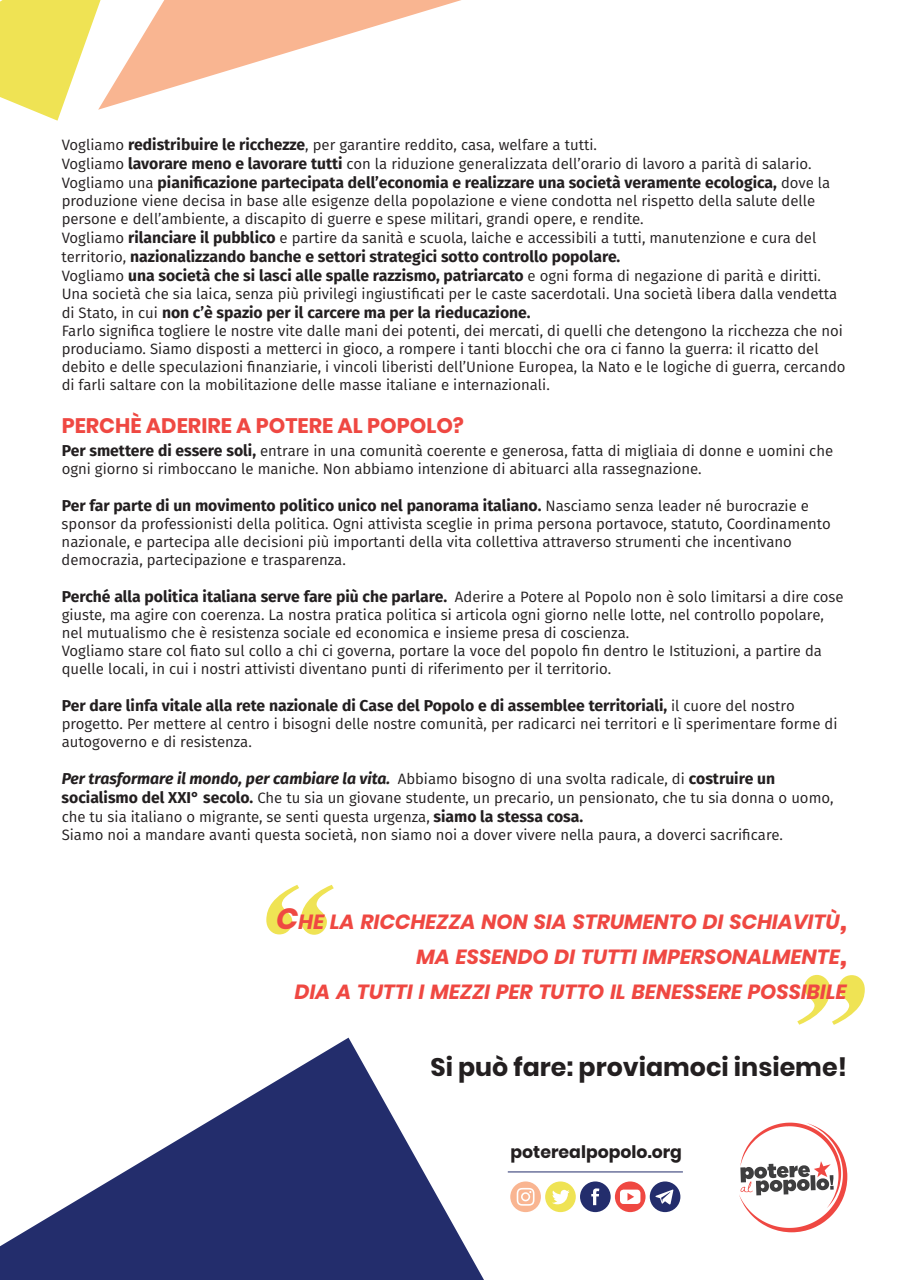
<style>
.page{position:relative;width:910px;height:1280px;background:#fff}
.page>*{position:absolute;margin:0;border:0;box-sizing:border-box;transform-origin:0 0}
.t1{font:italic 700 160.35px "Times New Roman";color:#efe354}
.t2{font:700 25.2px "Poppins";color:#231f20}
.t3{font:700 21px "Poppins";color:#ef4842}
.t4{font:italic 700 20.4px/35.1px "Poppins";color:#ef4842;text-align:right}
.t5{font:700 17.25px "Poppins";color:#231f20}
.t6{font:700 15.75px/18.9px "Fira GO";color:#231f20}
.t7{font:italic 700 15.75px "Fira GO";color:#231f20}
.t8{font:15px/18px "Fira GO";color:#231f20}
.s1{font-weight:700;font-size:15.75px}
.s2{font-weight:400;font-size:15px}
.s3{font-weight:400;font-style:normal;font-size:15px}
.s4{font-style:normal}
.s5{font-size:29.25px}
</style>
<div class="page">
<svg style="left:0;top:1038px;width:484px;height:242px;fill:#232d6c"></svg>
<svg style="left:0;top:0;width:461px;height:121px"></svg>
<svg style="left:739px;top:1122px;width:108px;height:110px"></svg>
<hr style="left:508px;top:1171px;width:175px;height:1px;background:#232d6c">
<svg style="left:650px;top:1181px;width:30px;height:31px"></svg>
<div style="left:510px;top:1181px;width:31px;height:31px;background:#f9b591;border-radius:50%"></div>
<svg style="left:517px;top:1188px;width:17px;height:18px"></svg>
<div style="left:580px;top:1181px;width:31px;height:31px;background:#232d6c;border-radius:50%"></div>
<svg style="left:591px;top:1188px;width:8px;height:17px"></svg>
<div style="left:545px;top:1181px;width:31px;height:31px;background:#efe354;border-radius:50%"></div>
<svg style="left:552px;top:1190px;width:18px;height:14px"></svg>
<div style="left:615px;top:1181px;width:30px;height:31px;background:#ef4842;border-radius:50%"></div>
<svg style="left:620px;top:1189px;width:20px;height:15px"></svg>
<p class="t8" style="left:62px;top:135px;width:751px;line-height:18.9px">Vogliamo <span class="s1">redistribuire le ricchezze</span>, per garantire reddito, casa, welfare a tutti.<br>Vogliamo <span class="s1">lavorare meno e lavorare tutti</span> con la riduzione generalizzata dell’orario di lavoro a parità di salario.</p>
<p class="t6" style="left:62px;top:173px;width:770px"><span class="s2">Vogliamo una</span> pianificazione partecipata dell’economia e realizzare una società veramente ecologica, <span class="s2">dove la</span></p>
<p class="t8" style="left:62px;top:191px;width:756px;line-height:18.5px">produzione viene decisa in base alle esigenze della popolazione e viene condotta nel rispetto della salute delle persone e dell’ambiente, a discapito di guerre e spese militari, grandi opere, e rendite.<br>Vogliamo <span class="s1">rilanciare il pubblico</span> e partire da sanità e scuola, laiche e accessibili a tutti, manutenzione e cura del</p>
<p class="t6" style="left:62px;top:247px;width:761px"><span class="s2">territorio,</span> nazionalizzando banche e settori strategici sotto controllo popolare.<br><span class="s2">Vogliamo</span> una società che si lasci alle spalle razzismo, patriarcato <span class="s2">e ogni forma di negazione di parità e diritti.</span></p>
<p class="t8" style="left:62px;top:284px;width:777px">Una società che sia laica, senza più privilegi ingiustificati per le caste sacerdotali. Una società libera dalla vendetta</p>
<p class="t6" style="left:62px;top:303px;width:470px"><span class="s2">di Stato, in cui</span> non c’è spazio per il carcere ma per la rieducazione.</p>
<p class="t8" style="left:62px;top:321px;width:785px">Farlo significa togliere le nostre vite dalle mani dei potenti, dei mercati, di quelli che detengono la ricchezza che noi produciamo. Siamo disposti a metterci in gioco, a rompere i tanti blocchi che ora ci fanno la guerra: il ricatto del debito e delle speculazioni finanziarie, i vincoli liberisti dell’Unione Europea, la Nato e le logiche di guerra, cercando di farli saltare con la mobilitazione delle masse italiane e internazionali.</p>
<h3 class="t3" style="left:62px;top:413px;width:404px">PERCHÈ ADERIRE A POTERE AL POPOLO?</h3>
<p class="t8" style="left:62px;top:442px;width:773px"><span class="s1">Per smettere di essere soli,</span> entrare in una comunità coerente e generosa, fatta di migliaia di donne e uomini che ogni giorno si rimboccano le maniche. Non abbiamo intenzione di abituarci alla rassegnazione.</p>
<p class="t6" style="left:62px;top:496px;width:749px">Per far parte di un movimento politico unico nel panorama italiano. <span class="s2">Nasciamo senza leader né burocrazie e</span></p>
<p class="t8" style="left:62px;top:515px;width:771px">sponsor da professionisti della politica. Ogni attivista sceglie in prima persona portavoce, statuto, Coordinamento nazionale, e partecipa alle decisioni più importanti della vita collettiva attraverso strumenti che incentivano democrazia, partecipazione e trasparenza.</p>
<p class="t6" style="left:62px;top:587px;width:784px">Perché alla politica italiana serve fare più che parlare. <span class="s2">Aderire a Potere al Popolo non è solo limitarsi a dire cose</span></p>
<p class="t8" style="left:62px;top:606px;width:764px">giuste, ma agire con coerenza. La nostra pratica politica si articola ogni giorno nelle lotte, nel controllo popolare, nel mutualismo che è resistenza sociale ed economica e insieme presa di coscienza.<br>Vogliamo stare col fiato sul collo a chi ci governa, portare la voce del popolo fin dentro le Istituzioni, a partire da quelle locali, in cui i nostri attivisti diventano punti di riferimento per il territorio.</p>
<p class="t6" style="left:62px;top:696px;width:735px">Per dare linfa vitale alla rete nazionale di Case del Popolo e di assemblee territoriali, <span class="s2">il cuore del nostro</span></p>
<p class="t8" style="left:62px;top:715px;width:777px">progetto. Per mettere al centro i bisogni delle nostre comunità, per radicarci nei territori e lì sperimentare forme di autogoverno e di resistenza.</p>
<p class="t7" style="left:62px;top:769px;width:715px">Per trasformare il mondo, per cambiare la vita. <span class="s3">Abbiamo bisogno di una svolta radicale, di</span> <span class="s4">costruire un</span></p>
<p class="t8" style="left:62px;top:788px;width:773px;line-height:18.5px"><span class="s1">socialismo del XXI° secolo.</span> Che tu sia un giovane studente, un precario, un pensionato, che tu sia donna o uomo, che tu sia italiano o migrante, se senti questa urgenza, <span class="s1">siamo la stessa cosa.<br></span>Siamo noi a mandare avanti questa società, non siamo noi a dover vivere nella paura, a doverci sacrificare.</p>
<h1 class="t1" style="left:247px;top:828px;width:82px">“</h1>
<h3 class="t4" style="left:276px;top:904px;width:572px"><span class="s5">C</span>HE LA RICCHEZZA NON SIA STRUMENTO DI SCHIAVITÙ<span class="s5">,<br></span>MA ESSENDO DI TUTTI IMPERSONALMENTE<span class="s5">,<br></span>DIA A TUTTI I MEZZI PER TUTTO IL BENESSERE POSSIBILE</h3>
<h1 class="t1" style="left:778px;top:918px;width:82px">”</h1>
<h2 class="t2" style="left:431px;top:1052px;width:418px">Si può fare: proviamoci insieme!</h2>
<p class="t5" style="left:510px;top:1141px;width:173px">poterealpopolo.org</p>
</div>
